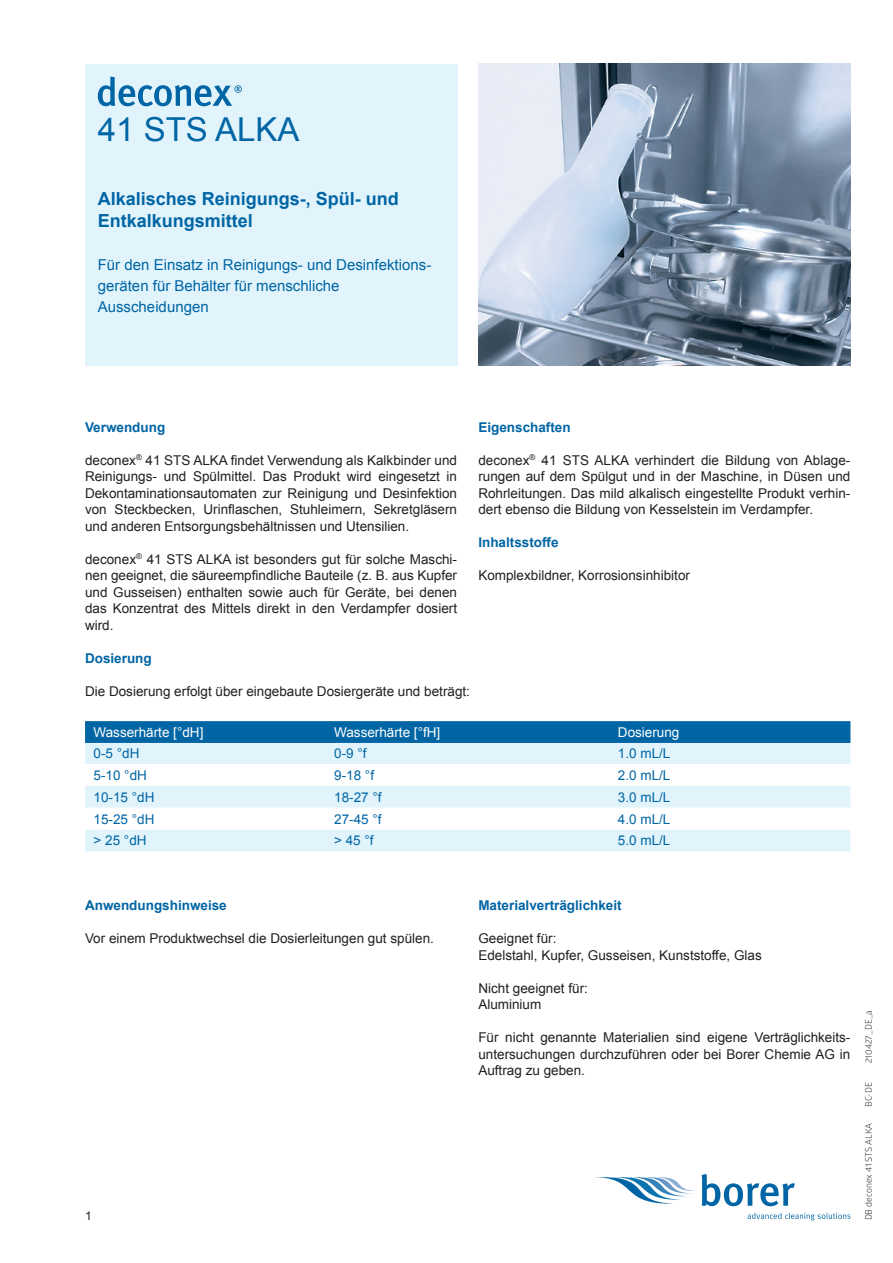
<style>
.page{position:relative;width:893px;height:1263px;background:#fff}
.page>*{position:absolute;margin:0;border:0;box-sizing:border-box;transform-origin:0 0}
.t1{font:33px "Arial";color:#0065a4}
.t2{font:700 18px/21.6px "Arial";color:#0065a4}
.t3{font:15px/21px "Arial";color:#0065a4}
.t4{font:13.5px/16.5px "Arial";color:#231f20;text-align:justify}
.t5{font:13.5px "Arial";color:#0065a4}
.t6{font:700 13.5px "Arial";color:#0065a4}
.t7{font:13.5px "Arial";color:#fff}
.t8{font:12px "Arial";color:#231f20}
.t9{font:9px "Glober";color:#231f20}
</style>
<div class="page">
<div style="left:85px;top:64px;width:372px;height:302px;background:#e1f4fc"></div>
<svg style="left:98px;top:77px;width:144px;height:29px"></svg>
<svg style="left:594px;top:1174px;width:201px;height:32px"></svg>
<svg style="left:747px;top:1213px;width:103px;height:7px"></svg>
<img style="left:478px;top:64px;width:372px;height:302px">
<svg style="left:85px;top:721px;width:765px;height:22px;background:#0266a4"></svg>
<div style="left:85px;top:743px;width:765px;height:108px;background:#e1f4fc"></div>
<svg style="left:85px;top:764px;width:765px;height:65px"></svg>
<h1 class="t1" style="left:98px;top:107px;width:203px">41 STS ALKA</h1>
<h2 class="t2" style="left:98px;top:188px;width:303px">Alkalisches Reinigungs-, Spül- und<br>Entkalkungsmittel</h2>
<p class="t3" style="left:98px;top:254px;width:335px">Für den Einsatz in Reinigungs- und Desinfektions&shy;geräten für Behälter für menschliche<br>Ausscheidungen</p>
<p class="t6" style="left:85px;top:417px;width:82px">Verwendung</p>
<p class="t4" style="left:85px;top:451px;width:374px">deconex<sup>®</sup> 41 STS ALKA findet Verwendung als Kalkbinder und Reinigungs- und Spülmittel. Das Produkt wird eingesetzt in Dekontaminationsautomaten zur Reinigung und Desinfektion von Steckbecken, Urinflaschen, Stuhleimern, Sekretgläsern und anderen Entsorgungsbehältnissen und Utensilien.</p>
<p class="t4" style="left:85px;top:550px;width:374px">deconex<sup>®</sup> 41 STS ALKA ist besonders gut für solche Maschi&shy;nen geeignet, die säureempfindliche Bauteile (z. B. aus Kupfer und Gusseisen) enthalten sowie auch für Geräte, bei denen das Konzentrat des Mittels direkt in den Verdampfer dosiert wird.</p>
<p class="t6" style="left:478px;top:417px;width:94px">Eigenschaften</p>
<p class="t4" style="left:478px;top:451px;width:374px">deconex<sup>®</sup> 41 STS ALKA verhindert die Bildung von Ablage&shy;rungen auf dem Spülgut und in der Maschine, in Düsen und Rohrleitungen. Das mild alkalisch eingestellte Produkt verhin&shy;dert ebenso die Bildung von Kesselstein im Verdampfer.</p>
<p class="t6" style="left:478px;top:533px;width:82px">Inhaltsstoffe</p>
<p class="t4" style="left:478px;top:567px;width:213px">Komplexbildner, Korrosionsinhibitor</p>
<p class="t6" style="left:85px;top:648px;width:68px">Dosierung</p>
<p class="t4" style="left:85px;top:682px;width:386px">Die Dosierung erfolgt über eingebaute Dosiergeräte und beträgt:</p>
<p class="t7" style="left:94px;top:723px;width:111px">Wasserhärte [°dH]</p>
<p class="t7" style="left:334px;top:723px;width:108px">Wasserhärte [°fH]</p>
<p class="t7" style="left:618px;top:723px;width:63px">Dosierung</p>
<p class="t5" style="left:94px;top:744px;width:47px">0-5 °dH</p>
<p class="t5" style="left:334px;top:744px;width:34px">0-9 °f</p>
<p class="t5" style="left:618px;top:744px;width:54px">1.0 mL/L</p>
<p class="t5" style="left:94px;top:766px;width:55px">5-10 °dH</p>
<p class="t5" style="left:334px;top:766px;width:41px">9-18 °f</p>
<p class="t5" style="left:618px;top:766px;width:54px">2.0 mL/L</p>
<p class="t5" style="left:94px;top:788px;width:62px">10-15 °dH</p>
<p class="t5" style="left:334px;top:788px;width:49px">18-27 °f</p>
<p class="t5" style="left:618px;top:788px;width:54px">3.0 mL/L</p>
<p class="t5" style="left:94px;top:809px;width:62px">15-25 °dH</p>
<p class="t5" style="left:334px;top:809px;width:49px">27-45 °f</p>
<p class="t5" style="left:618px;top:809px;width:54px">4.0 mL/L</p>
<p class="t5" style="left:94px;top:831px;width:55px">&gt; 25 °dH</p>
<p class="t5" style="left:334px;top:831px;width:41px">&gt; 45 °f</p>
<p class="t5" style="left:618px;top:831px;width:54px">5.0 mL/L</p>
<p class="t6" style="left:85px;top:896px;width:143px">Anwendungshinweise</p>
<p class="t4" style="left:85px;top:930px;width:350px">Vor einem Produktwechsel die Dosierleitungen gut spülen.</p>
<p class="t8" style="left:85px;top:1208px;width:8px">1</p>
<p class="t6" style="left:478px;top:896px;width:145px">Materialverträglichkeit</p>
<p class="t4" style="left:478px;top:930px;width:285px">Geeignet für:<br>Edelstahl, Kupfer, Gusseisen, Kunststoffe, Glas</p>
<p class="t4" style="left:478px;top:979px;width:111px">Nicht geeignet für:<br>Aluminium</p>
<p class="t4" style="left:478px;top:1029px;width:374px">Für nicht genannte Materialien sind eigene Verträglichkeits&shy;untersuchungen durchzuführen oder bei Borer Chemie AG in Auftrag zu geben.</p>
<p class="t9" style="left:862px;top:1063px;width:55px;rotate:-90deg">210427_DE_a</p>
<p class="t9" style="left:862px;top:1107px;width:26px;rotate:-90deg">BC-DE</p>
<p class="t9" style="left:862px;top:1220px;width:99px;rotate:-90deg">DB deconex 41 STS ALKA</p>
</div>
